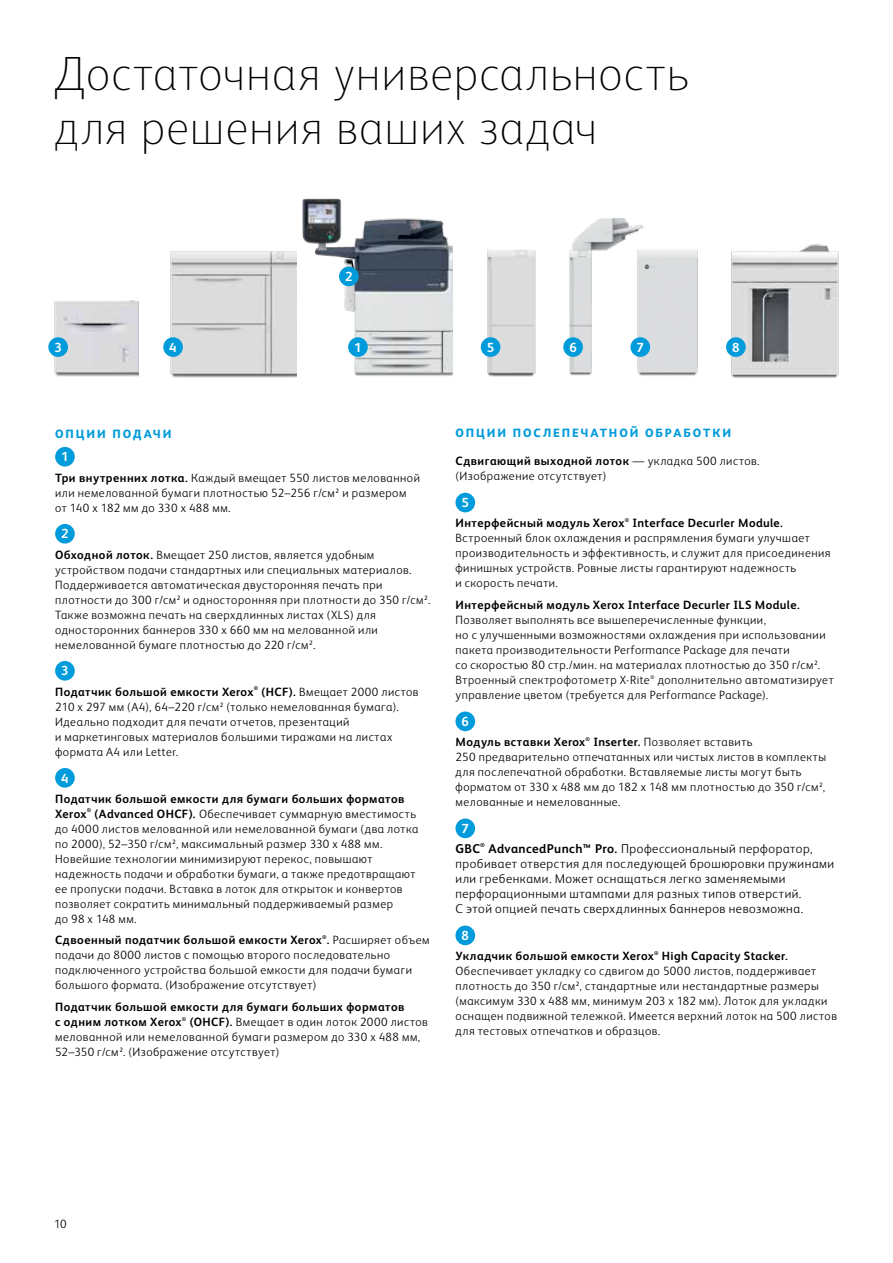
<style>
.page{position:relative;width:893px;height:1263px;background:#fff}
.page>*{position:absolute;margin:0;border:0;box-sizing:border-box;transform-origin:0 0}
.t1{font:100 48px/54px "Xerox Sans";letter-spacing:.02em;color:#000}
.t2{font:700 13.2px "Xerox Sans";color:#fff}
.t3{font:300 12.75px/15px "Xerox Sans";letter-spacing:.045em;color:#000}
.t4{font:300 12px/15px "Xerox Sans";letter-spacing:.045em;color:#000}
.t5{font:700 12px/15px "Xerox Sans";letter-spacing:.04em;color:#000}
.t6{font:800 12px "Xerox Sans";letter-spacing:.16em;color:#009bdb}
.t7{font:700 5.4px "Xerox Sans";color:#000}
.t8{font:300 5.4px "Xerox Sans";color:#000}
.s1{font-weight:700}
.s2{font-weight:300}
</style>
<div class="page">
<div style="left:55px;top:447px;width:20px;height:20px;background:#009bdb;border-radius:50%"></div>
<div style="left:55px;top:524px;width:20px;height:20px;background:#009bdb;border-radius:50%"></div>
<div style="left:55px;top:661px;width:20px;height:20px;background:#009bdb;border-radius:50%"></div>
<div style="left:55px;top:768px;width:20px;height:20px;background:#009bdb;border-radius:50%"></div>
<div style="left:455px;top:493px;width:20px;height:19px;background:#009bdb;border-radius:50%"></div>
<div style="left:455px;top:711px;width:20px;height:20px;background:#009bdb;border-radius:50%"></div>
<div style="left:455px;top:818px;width:20px;height:20px;background:#009bdb;border-radius:50%"></div>
<div style="left:455px;top:925px;width:20px;height:20px;background:#009bdb;border-radius:50%"></div>
<img style="left:167px;top:251px;width:130px;height:127px">
<img style="left:644px;top:249px;width:54px;height:127px">
<img style="left:726px;top:244px;width:113px;height:134px">
<img style="left:487px;top:249px;width:48px;height:128px">
<img style="left:569px;top:218px;width:75px;height:158px">
<img style="left:303px;top:199px;width:150px;height:177px">
<img style="left:52px;top:300px;width:86px;height:77px">
<div style="left:348px;top:337px;width:20px;height:20px;background:#009bdb;border-radius:50%"></div>
<div style="left:481px;top:337px;width:19px;height:20px;background:#009bdb;border-radius:50%"></div>
<div style="left:563px;top:337px;width:20px;height:20px;background:#009bdb;border-radius:50%"></div>
<div style="left:630px;top:337px;width:20px;height:20px;background:#009bdb;border-radius:50%"></div>
<div style="left:726px;top:337px;width:20px;height:20px;background:#009bdb;border-radius:50%"></div>
<div style="left:339px;top:267px;width:20px;height:19px;background:#009bdb;border-radius:50%"></div>
<div style="left:163px;top:337px;width:20px;height:20px;background:#009bdb;border-radius:50%"></div>
<div style="left:48px;top:337px;width:20px;height:20px;background:#009bdb;border-radius:50%"></div>
<h1 class="t1" style="left:55px;top:44px;width:635px">Достаточная универсальность для решения ваших задач</h1>
<p class="t2" style="left:54px;top:338px;width:9px">3</p>
<p class="t2" style="left:169px;top:338px;width:9px">4</p>
<p class="t2" style="left:345px;top:268px;width:9px">2</p>
<p class="t2" style="left:354px;top:338px;width:9px">1</p>
<p class="t2" style="left:487px;top:338px;width:9px">5</p>
<p class="t2" style="left:569px;top:338px;width:9px">6</p>
<p class="t2" style="left:636px;top:338px;width:9px">7</p>
<p class="t2" style="left:732px;top:338px;width:9px">8</p>
<p class="t6" style="left:55px;top:425px;width:118px">ОПЦИИ ПОДАЧИ</p>
<p class="t2" style="left:61px;top:448px;width:9px">1</p>
<p class="t4" style="left:55px;top:469px;width:366px"><span class="s1">Три внутренних лотка.</span> Каждый вмещает 550 листов мелованной или немелованной бумаги плотностью 52–256 г/см² и размером от 140 x 182 мм до 330 x 488 мм.</p>
<p class="t2" style="left:61px;top:525px;width:9px">2</p>
<p class="t4" style="left:55px;top:546px;width:377px"><span class="s1">Обходной лоток.</span> Вмещает 250 листов, является удобным устройством подачи стандартных или специальных материалов.<br>Поддерживается автоматическая двусторонняя печать при плотности до 300 г/см² и односторонняя при плотности до 350 г/см².<br>Также возможна печать на сверхдлинных листах (XLS) для односторонних баннеров 330 x 660 мм на мелованной или немелованной бумаге плотностью до 220 г/см².</p>
<p class="t2" style="left:61px;top:662px;width:9px">3</p>
<p class="t5" style="left:55px;top:683px;width:200px">Податчик большой емкости Xerox</p>
<p class="t7" style="left:254px;top:685px;width:6px">®</p>
<p class="t4" style="left:55px;top:683px;width:365px;text-indent:206px"><span class="s1">(HCF).</span> Вмещает 2000 листов 210 x 297 мм (A4), 64–220 г/см² (только немелованная бумага).<br>Идеально подходит для печати отчетов, презентаций<br>и маркетинговых материалов большими тиражами на листах формата A4 или Letter.</p>
<p class="t2" style="left:61px;top:769px;width:9px">4</p>
<p class="t5" style="left:55px;top:790px;width:351px">Податчик большой емкости для бумаги больших форматов<br>Xerox</p>
<p class="t7" style="left:87px;top:807px;width:6px">®</p>
<p class="t4" style="left:55px;top:805px;width:365px;text-indent:39px"><span class="s1">(Advanced OHCF).</span> Обеспечивает суммарную вместимость до 4000 листов мелованной или немелованной бумаги (два лотка по 2000), 52–350 г/см², максимальный размер 330 x 488 мм.<br>Новейшие технологии минимизируют перекос, повышают надежность подачи и обработки бумаги, а также предотвращают ее пропуски подачи. Вставка в лоток для открыток и конвертов позволяет сократить минимальный поддерживаемый размер<br>до 98 x 148 мм.</p>
<p class="t5" style="left:55px;top:932px;width:376px">Сдвоенный податчик большой емкости Xerox . <span class="s2">Расширяет объем</span></p>
<p class="t7" style="left:322px;top:933px;width:6px">®</p>
<p class="t4" style="left:55px;top:947px;width:358px">подачи до 8000 листов с помощью второго последовательно подключенного устройства большой емкости для подачи бумаги большого формата. (Изображение отсутствует)</p>
<p class="t5" style="left:55px;top:999px;width:351px">Податчик большой емкости для бумаги больших форматов с одним лотком Xerox</p>
<p class="t7" style="left:182px;top:1015px;width:6px">®</p>
<p class="t4" style="left:55px;top:1014px;width:374px;text-indent:135px"><span class="s1">(OHCF).</span> Вмещает в один лоток 2000 листов мелованной или немелованной бумаги размером до 330 x 488 мм,<br>52–350 г/см². (Изображение отсутствует)</p>
<p class="t6" style="left:455px;top:424px;width:277px">ОПЦИИ ПОСЛЕПЕЧАТНОЙ ОБРАБОТКИ</p>
<p class="t4" style="left:455px;top:453px;width:306px"><span class="s1">Сдвигающий выходной лоток</span> — укладка 500 листов. (Изображение отсутствует)</p>
<p class="t2" style="left:461px;top:494px;width:9px">5</p>
<p class="t5" style="left:455px;top:515px;width:170px">Интерфейсный модуль Xerox</p>
<p class="t7" style="left:625px;top:516px;width:6px">®</p>
<p class="t5" style="left:632px;top:515px;width:152px">Interface Decurler Module.</p>
<p class="t4" style="left:455px;top:530px;width:377px">Встроенный блок охлаждения и распрямления бумаги улучшает производительность и эффективность, и служит для присоединения финишных устройств. Ровные листы гарантируют надежность<br>и скорость печати.</p>
<p class="t5" style="left:455px;top:597px;width:346px">Интерфейсный модуль Xerox Interface Decurler ILS Module.</p>
<p class="t4" style="left:455px;top:612px;width:372px">Позволяет выполнять все вышеперечисленные функции,<br>но с улучшенными возможностями охлаждения при использовании пакета производительности Performance Package для печати<br>со скоростью 80 стр./мин. на материалах плотностью до 350 г/см².<br>Втроенный спектрофотометр X-Rite</p>
<p class="t8" style="left:650px;top:673px;width:6px">®</p>
<p class="t4" style="left:455px;top:672px;width:380px;text-indent:202px">дополнительно автоматизирует управление цветом (требуется для Performance Package).</p>
<p class="t2" style="left:461px;top:712px;width:9px">6</p>
<p class="t5" style="left:455px;top:734px;width:131px">Модуль вставки Xerox</p>
<p class="t7" style="left:586px;top:735px;width:6px">®</p>
<p class="t4" style="left:455px;top:734px;width:372px;text-indent:138px"><span class="s1">Inserter.</span> Позволяет вставить<br>250 предварительно отпечатанных или чистых листов в комплекты для послепечатной обработки. Вставляемые листы могут быть форматом от 330 x 488 мм до 182 x 148 мм плотностью до 350 г/см², мелованные и немелованные.</p>
<p class="t2" style="left:461px;top:819px;width:9px">7</p>
<p class="t3" style="left:455px;top:841px;width:380px"><span class="s1">GBC</span><sup>®</sup> <span class="s1">AdvancedPunch™ Pro.</span> Профессиональный перфоратор, пробивает отверстия для последующей брошюровки пружинами или гребенками. Может оснащаться легко заменяемыми перфорационными штампами для разных типов отверстий.<br>С этой опцией печать сверхдлинных баннеров невозможна.</p>
<p class="t2" style="left:461px;top:926px;width:9px">8</p>
<p class="t5" style="left:455px;top:948px;width:200px">Укладчик большой емкости Xerox</p>
<p class="t7" style="left:654px;top:949px;width:6px">®</p>
<p class="t5" style="left:662px;top:948px;width:127px">High Capacity Stacker.</p>
<p class="t4" style="left:455px;top:963px;width:383px">Обеспечивает укладку со сдвигом до 5000 листов, поддерживает плотность до 350 г/см², стандартные или нестандартные размеры (максимум 330 x 488 мм, минимум 203 x 182 мм). Лоток для укладки оснащен подвижной тележкой. Имеется верхний лоток на 500 листов для тестовых отпечатков и образцов.</p>
<p class="t4" style="left:54px;top:1216px;width:14px">10</p>
</div>
